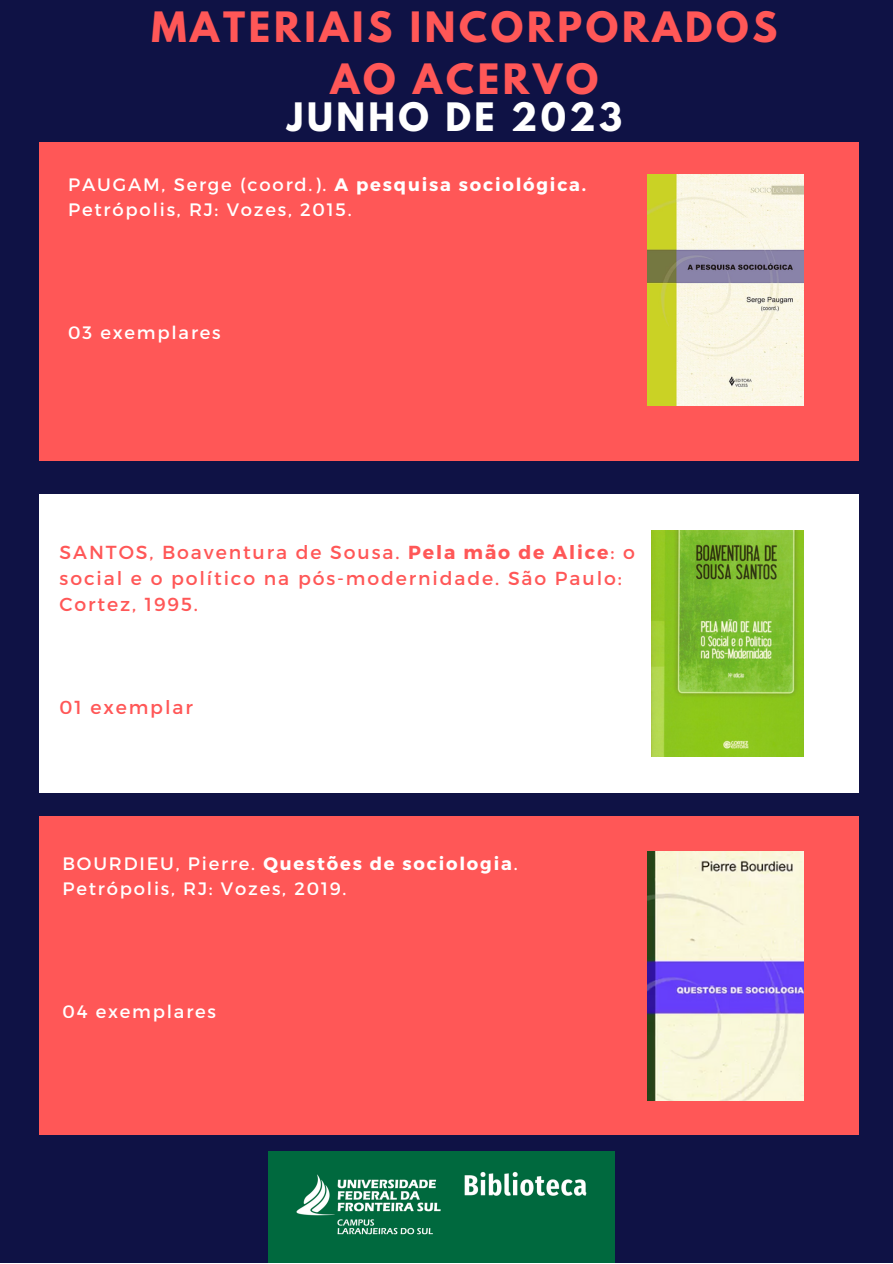
<style>
.page{position:relative;width:893px;height:1264px;background:#fff}
.page>*{position:absolute;margin:0;border:0;box-sizing:border-box;transform-origin:0 0}
.t1{font:700 37.05px "League Spartan";letter-spacing:.1em;color:#ff5757}
.t2{font:700 34.65px "League Spartan";letter-spacing:.1em;color:#fff}
.t3{font:18.9px/25.8px "Montserrat";letter-spacing:.1em;color:#ff5757}
.t4{font:18px/24.8px "Montserrat";letter-spacing:.1em;color:#fff}
.s1{font-weight:700}
</style>
<div class="page">
<div style="left:0;top:0;width:892px;height:1262px;background:#0f1245"></div>
<div style="left:39px;top:143px;width:819px;height:318px;background:#ff5757"></div>
<div style="left:39px;top:494px;width:819px;height:298px;background:#fff"></div>
<img style="left:268px;top:1151px;width:346px;height:111px">
<div style="left:39px;top:816px;width:819px;height:318px;background:#ff5757"></div>
<img style="left:647px;top:175px;width:156px;height:230px">
<img style="left:651px;top:530px;width:152px;height:226px">
<img style="left:647px;top:851px;width:156px;height:249px">
<p class="t1" style="left:151px;top:9px;width:627px">MATERIAIS INCORPORADOS</p>
<p class="t1" style="left:330px;top:60px;width:269px">AO ACERVO</p>
<p class="t2" style="left:287px;top:100px;width:336px">JUNHO DE 2023</p>
<p class="t4" style="left:68px;top:171px;width:519px">PAUGAM, Serge (coord.). <span class="s1">A pesquisa sociológica.<br></span>Petrópolis, RJ: Vozes, 2015.</p>
<p class="t4" style="left:68px;top:319px;width:154px">03 exemplares</p>
<p class="t3" style="left:60px;top:538px;width:576px">SANTOS, Boaventura de Sousa. <span class="s1">Pela mão de Alice</span>: o social e o político na pós-modernidade. São Paulo:<br>Cortez, 1995.</p>
<p class="t3" style="left:60px;top:693px;width:135px">01 exemplar</p>
<p class="t4" style="left:62px;top:850px;width:456px">BOURDIEU, Pierre. <span class="s1">Questões de sociologia</span>.<br>Petrópolis, RJ: Vozes, 2019.</p>
<p class="t4" style="left:62px;top:998px;width:155px">04 exemplares</p>
</div>
